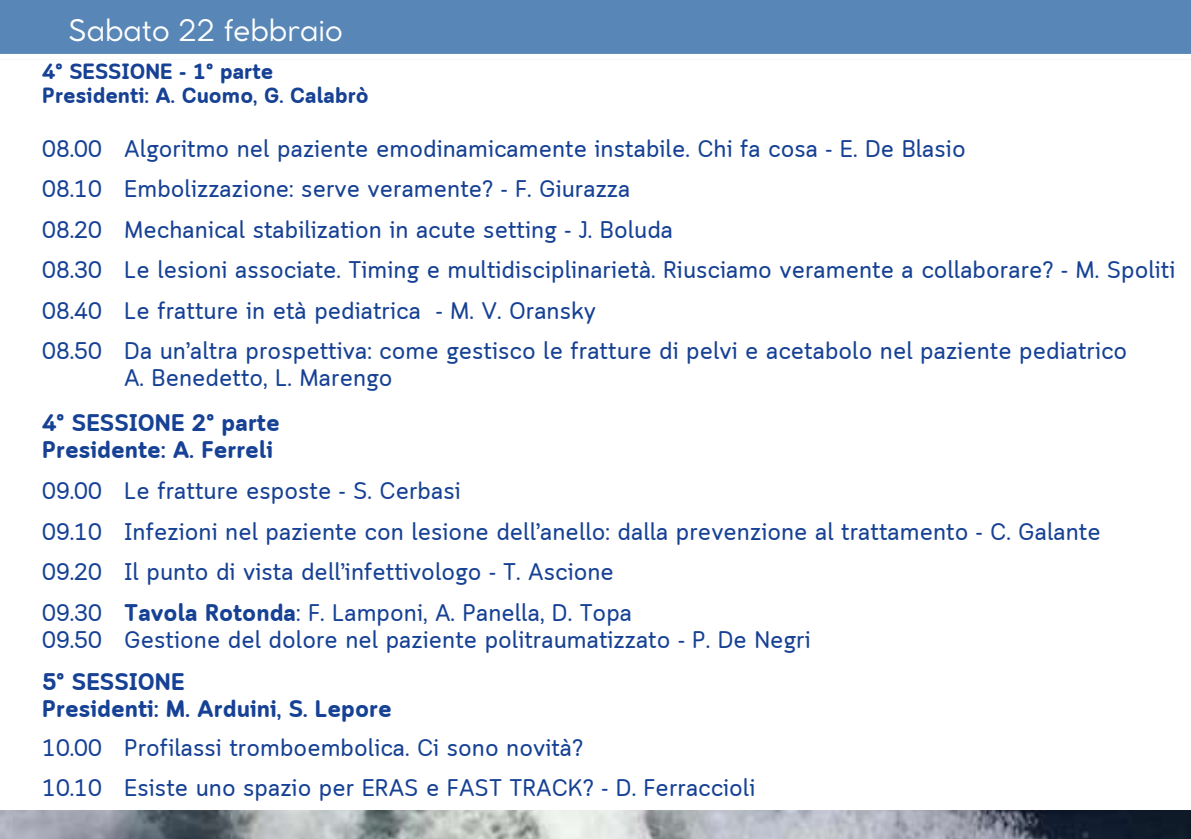
<style>
.page{position:relative;width:1191px;height:839px;background:#fff}
.page>*{position:absolute;margin:0;border:0;box-sizing:border-box;transform-origin:0 0}
.t1{font:29.4px "Cocomat Pro";color:#fff}
.t2{font:24px/40.6px "Cloud Soft";color:#164194}
.t3{font:700 24px/27px "Cloud Soft";color:#164194}
.t4{font:700 22px/24.8px "Cloud Soft";color:#164194}
.s1{font-weight:700}
</style>
<div class="page">
<div style="left:0;top:0;width:1191px;height:54px;background:#5887b7"></div>
<img style="left:0;top:810px;width:1191px;height:29px">
<p class="t1" style="left:68px;top:19px;width:276px">Sabato 22 febbraio</p>
<p class="t4" style="left:42px;top:60px;width:328px">4° SESSIONE - 1° parte<br>Presidenti: A. Cuomo, G. Calabrò</p>
<p class="t2" style="left:42px;top:130px;width:1135px">08.00 Algoritmo nel paziente emodinamicamente instabile. Chi fa cosa - E. De Blasio<br>08.10 Embolizzazione: serve veramente? - F. Giurazza<br>08.20 Mechanical stabilization in acute setting - J. Boluda<br>08.30 Le lesioni associate. Timing e multidisciplinarietà. Riusciamo veramente a collaborare? - M. Spoliti 08.40 Le fratture in età pediatrica - M. V. Oransky<br>08.50 Da un’altra prospettiva: come gestisco le fratture di pelvi e acetabolo nel paziente pediatrico</p>
<p class="t2" style="left:124px;top:360px;width:270px">A. Benedetto, L. Marengo</p>
<p class="t3" style="left:42px;top:412px;width:239px">4° SESSIONE 2° parte<br>Presidente: A. Ferreli</p>
<p class="t2" style="left:42px;top:472px;width:1060px">09.00 Le fratture esposte - S. Cerbasi<br>09.10 Infezioni nel paziente con lesione dell’anello: dalla prevenzione al trattamento - C. Galante 09.20 Il punto di vista dell’infettivologo - T. Ascione<br>09.30 <span class="s1">Tavola Rotonda</span>: F. Lamponi, A. Panella, D. Topa</p>
<p class="t2" style="left:42px;top:621px;width:770px">09.50 Gestione del dolore nel paziente politraumatizzato - P. De Negri</p>
<p class="t3" style="left:42px;top:670px;width:351px">5° SESSIONE<br>Presidenti: M. Arduini, S. Lepore</p>
<p class="t2" style="left:42px;top:729px;width:715px">10.00 Profilassi tromboembolica. Ci sono novità?<br>10.10 Esiste uno spazio per ERAS e FAST TRACK? - D. Ferraccioli</p>
</div>
